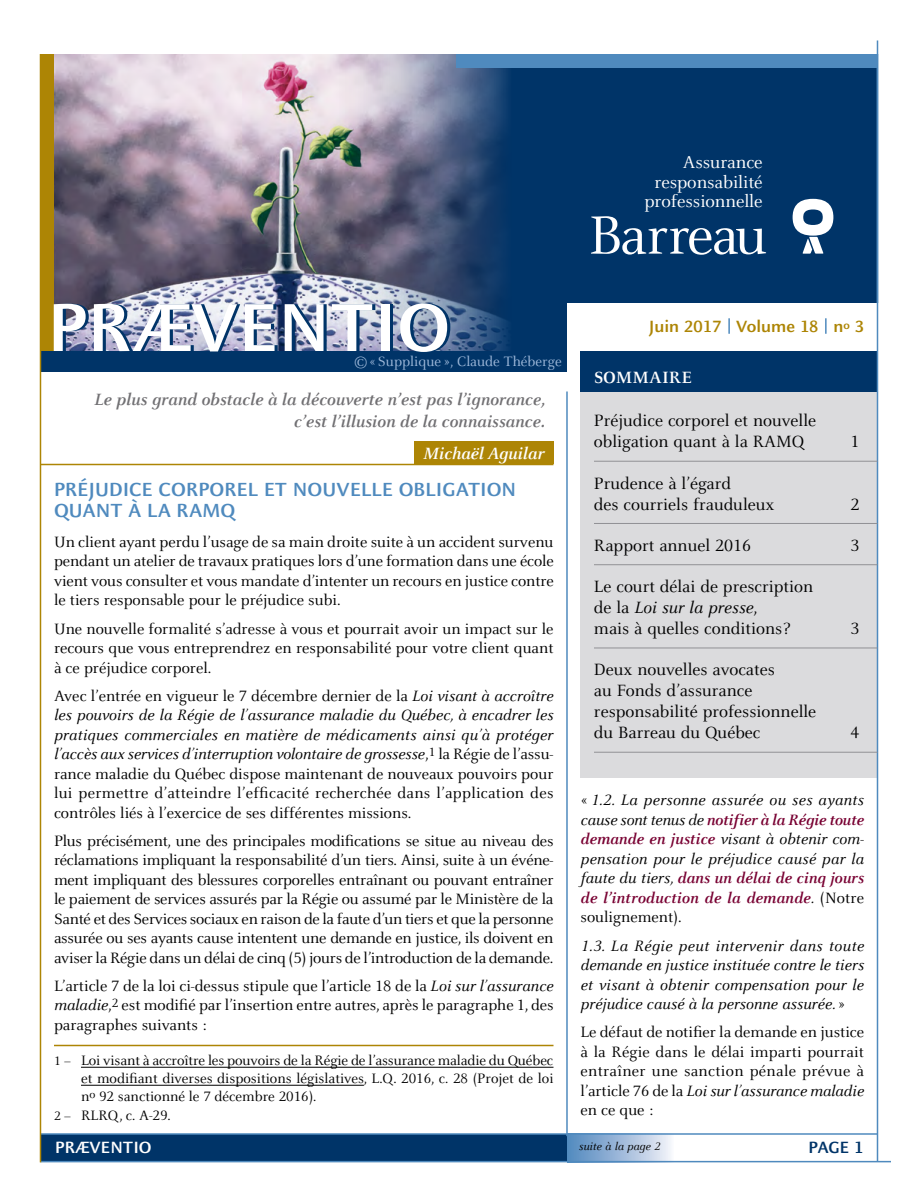
<style>
.page{position:relative;width:918px;height:1188px;background:#fff}
.page>*{position:absolute;margin:0;border:0;box-sizing:border-box;transform-origin:0 0}
.t1{font:700 75px "Barreau Sans";color:#003468}
.titre_bleu{font:700 21px/21px "Barreau Sans";color:#4f8abe}
.t2{font:18.9px/19.8px "Barreau";letter-spacing:-.005em;color:#fff;text-align:right}
.sommaire{font:18px/21px "Barreau";color:#000}
.t3{font:italic 700 18px/22.5px "Barreau";color:#717073;text-align:right}
.t4{font:700 18px "Barreau Sans";color:#ad8505}
.t5{font:italic 700 18px "Barreau";color:#fff}
.t6{font:700 18px "Barreau Sans";color:#fff}
.t7{font:700 18px "Barreau";color:#fff}
.t8{font:700 18px "Barreau Sans";color:#003468}
.t9{font:16.5px/19.5px "Barreau";color:#000;text-align:justify}
.t10{font:italic 16.5px/19.5px "Barreau";letter-spacing:.01em;color:#000;text-align:justify}
.rappel_bas_page{font:15px/18px "Barreau";color:#000;text-align:justify}
.t11{font:15px "Barreau";color:#9fb9da}
.t12{font:italic 12px "Barreau";color:#000}
.s1{font-style:italic}
.s2{font-size:13.5px}
.s3{font-style:normal}
.s4{font-weight:700;color:#780032}
</style>
<div class="page">
<div style="left:414px;top:441px;width:140px;height:23px;background:#ad8505"></div>
<hr style="left:40px;top:464px;width:513px;height:1px;background:#ad8505">
<div style="left:47px;top:54px;width:831px;height:297px;background:#003468"></div>
<img style="left:54px;top:54px;width:191px;height:297px">
<img style="left:245px;top:54px;width:263px;height:297px">
<div style="left:567px;top:1134px;width:107px;height:28px;background:linear-gradient(to right,#4e86bd,#f2f1f9)"></div>
<div style="left:40px;top:351px;width:528px;height:20px;background:#003468"></div>
<div style="left:456px;top:54px;width:422px;height:14px;background:#4f8abe"></div>
<div style="left:40px;top:1134px;width:527px;height:27px;background:#003468"></div>
<div style="left:40px;top:54px;width:14px;height:297px;background:#ad8505"></div>
<hr style="left:877px;top:40px;width:1px;height:263px;background:#4f8abe">
<hr style="left:40px;top:1133px;width:838px;height:2px;background:#4f8abe">
<hr style="left:40px;top:1161px;width:851px;height:1px;background:#4f8abe">
<hr style="left:40px;top:54px;width:1px;height:1108px;background:#ad8505">
<div style="left:567px;top:303px;width:312px;height:144px;background:#fff"></div>
<svg style="left:728px;top:318px;width:2px;height:16px"></svg>
<svg style="left:825px;top:318px;width:2px;height:16px"></svg>
<div style="left:580px;top:356px;width:298px;height:422px;background:#dbdbdd"></div>
<div style="left:580px;top:351px;width:298px;height:41px;background:#003468"></div>
<hr style="left:877px;top:54px;width:1px;height:1108px;background:#4f8abe">
<svg style="left:591px;top:216px;width:175px;height:39px"></svg>
<svg style="left:793px;top:199px;width:40px;height:55px"></svg>
<hr style="left:566px;top:392px;width:2px;height:744px;background:#4f8abe">
<hr style="left:594px;top:461px;width:284px;height:1px;background:#919195">
<hr style="left:594px;top:523px;width:284px;height:1px;background:#919195">
<hr style="left:594px;top:564px;width:284px;height:1px;background:#919195">
<hr style="left:594px;top:648px;width:284px;height:1px;background:#919195">
<hr style="left:594px;top:752px;width:284px;height:1px;background:#919195">
<hr style="left:54px;top:1045px;width:500px;height:1px;background:#ad8505">
<hr style="left:81px;top:1067px;width:473px;height:1px;background:#000">
<hr style="left:81px;top:1085px;width:283px;height:1px;background:#000">
<p class="t2" style="left:644px;top:153px;width:120px">Assurance responsabilité professionnelle</p>
<p class="t1" style="left:51px;top:285px;width:404px">PRÆVENTIO</p>
<p class="t11" style="left:354px;top:353px;width:209px">©«Supplique », Claude Théberge</p>
<p class="t3" style="left:94px;top:388px;width:453px">Le plus grand obstacle à la découverte n’est pas l’ignorance, c’est l’illusion de la connaissance.</p>
<p class="t5" style="left:423px;top:443px;width:123px">Michaël Aguilar</p>
<p class="titre_bleu" style="left:54px;top:479px;width:464px">PRÉJUDICE CORPOREL ET NOUVELLE OBLIGATION<br>QUANT À LA RAMQ</p>
<p class="t9" style="left:54px;top:532px;width:501px">Un client ayant perdu l’usage de sa main droite suite à un accident survenu pendant un atelier de travaux pratiques lors d’une formation dans une école vient vous consulter et vous mandate d’intenter un recours en justice contre le tiers responsable pour le préjudice subi.</p>
<p class="t9" style="left:54px;top:619px;width:501px">Une nouvelle formalité s’adresse à vous et pourrait avoir un impact sur le recours que vous entreprendrez en responsabilité pour votre client quant à ce préjudice corporel.</p>
<p class="t9" style="left:54px;top:686px;width:501px">Avec l’entrée en vigueur le 7 décembre dernier de la <span class="s1">Loi visant à accroître les pouvoirs de la Régie de l’assurance maladie du Québec, à encadrer les pratiques commerciales en matière de médicaments ainsi qu’à protéger l’accès aux services d’interruption volontaire de grossesse</span>,<sup>1</sup> la Régie de l’assu&shy;rance maladie du Québec dispose maintenant de nouveaux pouvoirs pour lui permettre d’atteindre l’efficacité recherchée dans l’application des contrôles liés à l’exercice de ses différentes missions.</p>
<p class="t9" style="left:54px;top:831px;width:501px">Plus précisément, une des principales modifications se situe au niveau des réclamations impliquant la responsabilité d’un tiers. Ainsi, suite à un événe&shy;ment impliquant des blessures corporelles entraînant ou pouvant entraîner le paiement de services assurés par la Régie ou assumé par le Ministère de la Santé et des Services sociaux en raison de la faute d’un tiers et que la personne assurée ou ses ayants cause intentent une demande en justice, ils doivent en aviser la Régie dans un délai de cinq (5) jours de l’introduction de la demande.</p>
<p class="t9" style="left:54px;top:977px;width:501px">L’article 7 de la loi ci-dessus stipule que l’article 18 de la <span class="s1">Loi sur l’assurance maladie</span>,<sup>2</sup> est modifié par l’insertion entre autres, après le paragraphe 1, des paragraphes suivants :</p>
<p class="rappel_bas_page" style="left:81px;top:1052px;width:474px;text-indent:-27px"><span class="s2">1 –</span> Loi visant à accroître les pouvoirs de la Régie de l’assurance maladie du Québec et modifiant diverses dispositions législatives, L.Q. 2016, c. 28 (Projet de loi n<sup>o</sup> 92 sanctionné le 7 décembre 2016).</p>
<p class="rappel_bas_page" style="left:54px;top:1107px;width:118px"><span class="s2">2 –</span> RLRQ, c. A-29.</p>
<p class="t4" style="left:649px;top:316px;width:217px">Juin 2017 Volume 18 n<sup>o</sup> 3</p>
<p class="t7" style="left:594px;top:367px;width:100px">SOMMAIRE</p>
<p class="sommaire" style="left:594px;top:411px;width:224px">Préjudice corporel et nouvelle obligation quant à la RAMQ</p>
<p class="sommaire" style="left:594px;top:473px;width:182px">Prudence à l’égard<br>des courriels frauduleux</p>
<p class="sommaire" style="left:851px;top:432px;width:10px">1</p>
<p class="sommaire" style="left:851px;top:494px;width:10px">2</p>
<p class="sommaire" style="left:594px;top:535px;width:159px">Rapport annuel 2016</p>
<p class="sommaire" style="left:851px;top:535px;width:10px">3</p>
<p class="sommaire" style="left:594px;top:576px;width:221px">Le court délai de prescription de la <span class="s1">Loi sur la presse</span>,<br>mais à quelles conditions?</p>
<p class="sommaire" style="left:851px;top:618px;width:10px">3</p>
<p class="sommaire" style="left:594px;top:660px;width:224px">Deux nouvelles avocates<br>au Fonds d’assurance responsabilité professionnelle du Barreau du Québec</p>
<p class="sommaire" style="left:851px;top:723px;width:10px">4</p>
<p class="t10" style="left:580px;top:791px;width:285px"><span class="s3">«</span> 1.2. La personne assurée ou ses ayants cause sont tenus de <span class="s4">notifier à la Régie toute demande en justice</span> visant à obtenir com&shy;pensation pour le préjudice causé par la faute du tiers, <span class="s4">dans un délai de cinq jours de l’introduction de la demande</span>. <span class="s3">(Notre soulignement).</span></p>
<p class="t10" style="left:580px;top:936px;width:285px">1.3. La Régie peut intervenir dans toute demande en justice instituée contre le tiers et visant à obtenir compensation pour le préjudice causé à la personne assurée. <span class="s3">»</span></p>
<p class="t9" style="left:580px;top:1023px;width:285px">Le défaut de notifier la demande en justice à la Régie dans le délai imparti pourrait entraîner une sanction pénale prévue à l’article 76 de la <span class="s1">Loi sur l’assurance maladie </span>en ce que :</p>
<p class="t12" style="left:579px;top:1140px;width:83px">suite à la page 2</p>
<p class="t6" style="left:55px;top:1137px;width:98px">PRÆVENTIO</p>
<p class="t8" style="left:808px;top:1137px;width:57px">PAGE 1</p>
</div>
